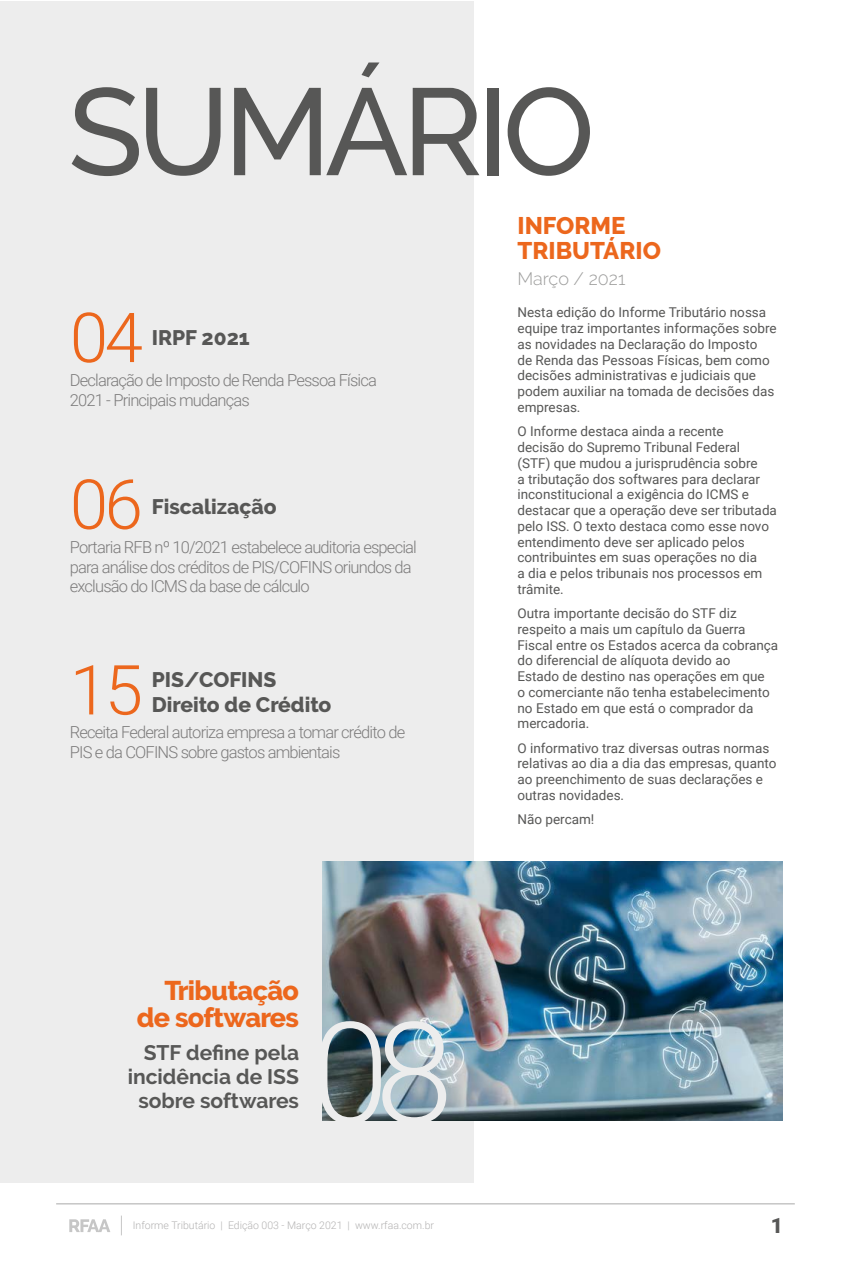
<style>
.page{position:relative;width:851px;height:1276px;background:#fff}
.page>*{position:absolute;margin:0;border:0;box-sizing:border-box;transform-origin:0 0}
.t1{font:300 141px "Roboto";color:#ededed}
.t2{font:500 123px "Raleway";letter-spacing:-.05em;color:#575756}
.t3{font:300 69px "Roboto";color:#ec671d}
.t4{font:800 27px/27px "Raleway";letter-spacing:-.025em;color:#ec671d;text-align:right}
.t5{font:800 24px/25.2px "Raleway";color:#ec671d}
.t6{font:800 21px/25.2px "Raleway";color:#575756}
.t7{font:700 21px/24px "Raleway";color:#575756;text-align:right}
.t8{font:900 21px "Roboto";color:#575756}
.t9{font:300 18px "Raleway";color:#9d9d9c}
.t10{font:300 16.5px/19.8px "Roboto";letter-spacing:-.05em;color:#7c7b7b}
.t11{font:13.5px/15.8px "Roboto";color:#575756}
.t12{font:300 10.5px "Roboto";color:#b3b2b2}
</style>
<div class="page">
<div style="left:0;top:1px;width:473px;height:1181px;background:#ededed"></div>
<img style="left:322px;top:861px;width:460px;height:259px">
<svg style="left:121px;top:1215px;width:1px;height:20px"></svg>
<hr style="left:56px;top:1203px;width:738px;height:1px;background:#c6c6c6">
<svg style="left:69px;top:1219px;width:41px;height:13px"></svg>
<h2 class="t2" style="left:68px;top:61px;width:528px">SUMÁRIO</h2>
<h3 class="t3" style="left:70px;top:289px;width:75px">04</h3>
<p class="t10" style="left:70px;top:369px;width:308px">Declaração de Imposto de Renda Pessoa Física<br>2021 - Principais mudanças</p>
<h3 class="t6" style="left:152px;top:325px;width:99px">IRPF 2021</h3>
<h3 class="t3" style="left:70px;top:456px;width:75px">06</h3>
<p class="t10" style="left:70px;top:536px;width:348px">Portaria RFB nº 10/2021 estabelece auditoria especial para análise dos créditos de PIS/COFINS oriundos da exclusão do ICMS da base de cálculo</p>
<h3 class="t6" style="left:152px;top:494px;width:126px">Fiscalização</h3>
<h3 class="t3" style="left:70px;top:641px;width:75px">15</h3>
<p class="t10" style="left:70px;top:722px;width:337px">Receita Federal autoriza empresa a tomar crédito de<br>PIS e da COFINS sobre gastos ambientais</p>
<h3 class="t6" style="left:152px;top:667px;width:181px">PIS/COFINS<br>Direito de Crédito</h3>
<h3 class="t4" style="left:137px;top:977px;width:164px">Tributação de softwares</h3>
<h3 class="t7" style="left:128px;top:1040px;width:173px">STF define pela incidência de ISS sobre softwares</h3>
<h1 class="t1" style="left:311px;top:974px;width:144px">08</h1>
<h3 class="t5" style="left:517px;top:213px;width:145px">INFORME<br>TRIBUTÁRIO</h3>
<h3 class="t9" style="left:517px;top:268px;width:109px">Março / 2021</h3>
<p class="t11" style="left:517px;top:304px;width:260px">Nesta edição do Informe Tributário nossa equipe traz importantes informações sobre as novidades na Declaração do Imposto<br>de Renda das Pessoas Físicas, bem como decisões administrativas e judiciais que podem auxiliar na tomada de decisões das empresas.</p>
<p class="t11" style="left:517px;top:423px;width:261px">O Informe destaca ainda a recente<br>decisão do Supremo Tribunal Federal<br>(STF) que mudou a jurisprudência sobre<br>a tributação dos softwares para declarar inconstitucional a exigência do ICMS e destacar que a operação deve ser tributada pelo ISS. O texto destaca como esse novo entendimento deve ser aplicado pelos contribuintes em suas operações no dia<br>a dia e pelos tribunais nos processos em trâmite.</p>
<p class="t11" style="left:517px;top:605px;width:262px">Outra importante decisão do STF diz respeito a mais um capítulo da Guerra Fiscal entre os Estados acerca da cobrança do diferencial de alíquota devido ao<br>Estado de destino nas operações em que<br>o comerciante não tenha estabelecimento no Estado em que está o comprador da mercadoria.</p>
<p class="t11" style="left:517px;top:739px;width:260px">O informativo traz diversas outras normas relativas ao dia a dia das empresas, quanto ao preenchimento de suas declarações e outras novidades.</p>
<p class="t11" style="left:517px;top:811px;width:78px">Não percam!</p>
<p class="t12" style="left:133px;top:1218px;width:302px">Informe Tributário | Edição 003 - Março 2021 | www.rfaa.com.br</p>
<h3 class="t8" style="left:770px;top:1211px;width:14px">1</h3>
</div>
